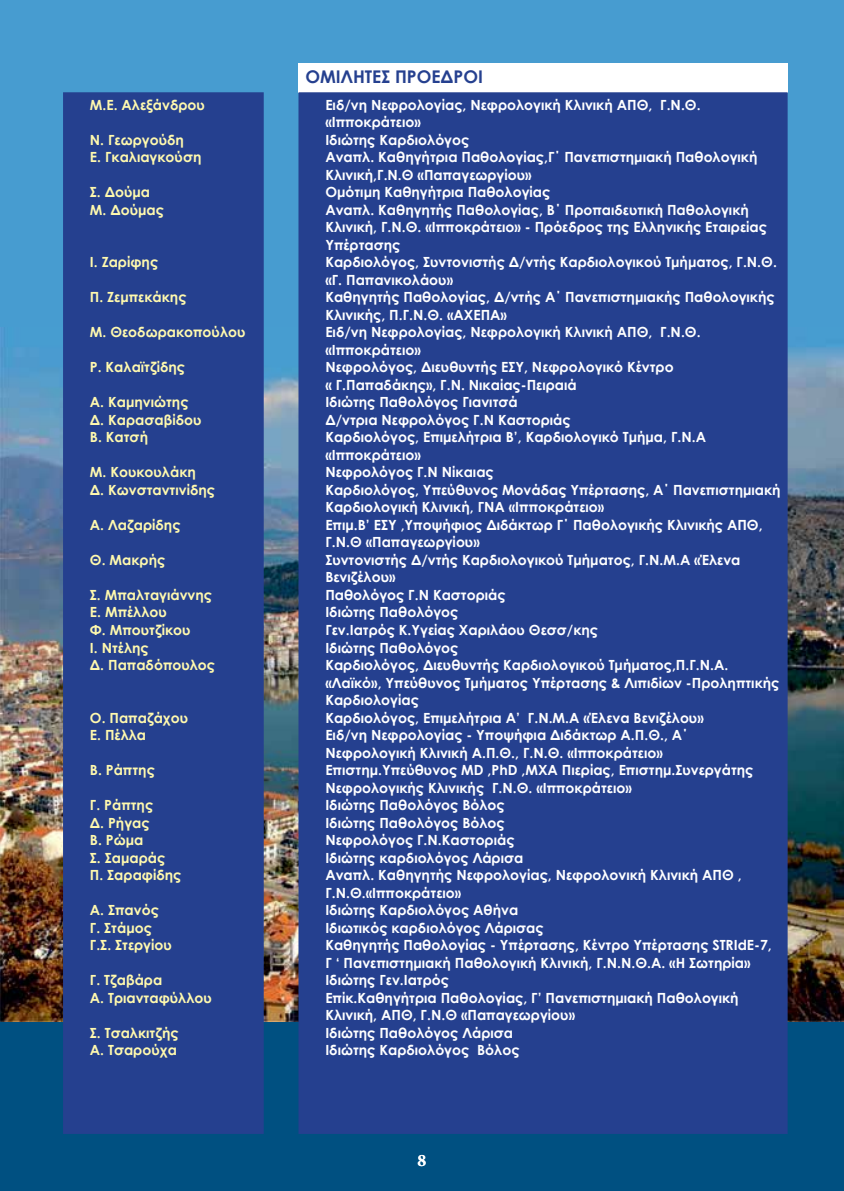
<style>
.page{position:relative;width:844px;height:1191px;background:#fff}
.page>*{position:absolute;margin:0;border:0;box-sizing:border-box;transform-origin:0 0}
.t1{font:700 17.5px "Century Gothic";color:#25408f}
.t2{font:700 17.5px "Minion Pro";color:#fff}
.t3{font:700 14px/17.5px "Century Gothic";color:#fff}
.t4{font:700 14px/17.5px "Century Gothic";color:#fff9ae}
</style>
<div class="page">
<div style="left:0;top:0;width:843px;height:1191px;background:#005081"></div>
<div style="left:0;top:0;width:843px;height:501px;background:#479cd0"></div>
<img style="left:0;top:328px;width:843px;height:693px">
<div style="left:298px;top:63px;width:489px;height:29px;background:#fff"></div>
<div style="left:63px;top:92px;width:724px;height:1042px;background:#25408f"></div>
<p class="t4" style="left:90px;top:95px;width:116px">M.E. Αλεξάνδρου</p>
<p class="t4" style="left:90px;top:130px;width:113px">Ν. Γεωργούδη<br>Ε. Γκαλιαγκούση</p>
<p class="t4" style="left:90px;top:183px;width:76px">Σ. Δούμα<br>Μ. Δούμας</p>
<p class="t4" style="left:90px;top:253px;width:70px">Ι. Ζαρίφης</p>
<p class="t4" style="left:90px;top:288px;width:98px">Π. Ζεμπεκάκης</p>
<p class="t4" style="left:90px;top:323px;width:157px">Μ. Θεοδωρακοπούλου</p>
<p class="t4" style="left:90px;top:358px;width:97px">Ρ. Καλαϊτζίδης</p>
<p class="t4" style="left:90px;top:393px;width:113px">Α. Καμηνιώτης<br>Δ. Καρασαβίδου<br>Β. Κατσή</p>
<p class="t4" style="left:90px;top:463px;width:127px">Μ. Κουκουλάκη<br>Δ. Κωνσταντινίδης</p>
<p class="t4" style="left:90px;top:515px;width:92px">Α. Λαζαρίδης</p>
<p class="t4" style="left:90px;top:550px;width:77px">Θ. Μακρής</p>
<p class="t4" style="left:90px;top:585px;width:127px">Σ. Μπαλταγιάννης<br>Ε. Μπέλλου<br>Φ. Μπουτζίκου<br>Ι. Ντέλης<br>Δ. Παπαδόπουλος</p>
<p class="t4" style="left:90px;top:708px;width:100px">Ο. Παπαζάχου<br>Ε. Πέλλα</p>
<p class="t4" style="left:90px;top:760px;width:66px">Β. Ράπτης</p>
<p class="t4" style="left:90px;top:795px;width:93px">Γ. Ράπτης<br>Δ. Ρήγας<br>Β. Ρώμα<br>Σ. Σαμαράς<br>Π. Σαραφίδης</p>
<p class="t4" style="left:90px;top:900px;width:83px">Α. Σπανός<br>Γ. Στάμος<br>Γ.Σ. Στεργίου</p>
<p class="t4" style="left:90px;top:970px;width:123px">Γ. Τζαβάρα<br>Α. Τριανταφύλλου</p>
<p class="t4" style="left:90px;top:1023px;width:90px">Σ. Τσαλκιτζής<br>Α. Τσαρούχα</p>
<p class="t1" style="left:305px;top:63px;width:179px">ΟΜΙΛΗΤΕΣ ΠΡΟΕΔΡΟΙ</p>
<p class="t3" style="left:325px;top:95px;width:456px">Ειδ/νη Νεφρολογίας, Νεφρολογική Κλινική ΑΠΘ, Γ.Ν.Θ. «Ιπποκράτειο»<br>Ιδιώτης Καρδιολόγος<br>Αναπλ. Καθηγήτρια Παθολογίας,Γ΄ Πανεπιστημιακή Παθολογική Κλινική,Γ.Ν.Θ «Παπαγεωργίου»<br>Ομότιμη Καθηγήτρια Παθολογίας<br>Αναπλ. Καθηγητής Παθολογίας, Β΄ Προπαιδευτική Παθολογική Κλινική, Γ.Ν.Θ. «Ιπποκράτειο» - Πρόεδρος της Ελληνικής Εταιρείας Υπέρτασης<br>Καρδιολόγος, Συντονιστής Δ/ντής Καρδιολογικού Τμήματος, Γ.Ν.Θ. «Γ. Παπανικολάου»<br>Καθηγητής Παθολογίας, Δ/ντής Α΄ Πανεπιστημιακής Παθολογικής Κλινικής, Π.Γ.Ν.Θ. «ΑΧΕΠΑ»<br>Ειδ/νη Νεφρολογίας, Νεφρολογική Κλινική ΑΠΘ, Γ.Ν.Θ. «Ιπποκράτειο»<br>Νεφρολόγος, Διευθυντής ΕΣΥ, Νεφρολογικό Κέντρο<br>« Γ.Παπαδάκης», Γ.Ν. Νικαίας-Πειραιά<br>Ιδιώτης Παθολόγος Γιανιτσά<br>Δ/ντρια Νεφρολόγος Γ.Ν Καστοριάς<br>Καρδιολόγος, Επιμελήτρια Β’, Καρδιολογικό Τμήμα, Γ.Ν.Α «Ιπποκράτειο»<br>Νεφρολόγος Γ.Ν Νίκαιας<br>Καρδιολόγος, Υπεύθυνος Μονάδας Υπέρτασης, Α΄ Πανεπιστημιακή Καρδιολογική Κλινική, ΓΝΑ «Ιπποκράτειο»<br>Επιμ.Β’ ΕΣΥ ,Υποψήφιος Διδάκτωρ Γ΄ Παθολογικής Κλινικής ΑΠΘ, Γ.Ν.Θ «Παπαγεωργίου»<br>Συντονιστής Δ/ντής Καρδιολογικού Τμήματος, Γ.Ν.Μ.Α «Έλενα Βενιζέλου»<br>Παθολόγος Γ.Ν Καστοριάς<br>Ιδιώτης Παθολόγος<br>Γεν.Ιατρός Κ.Υγείας Χαριλάου Θεσσ/κης<br>Ιδιώτης Παθολόγος<br>Καρδιολόγος, Διευθυντής Καρδιολογικού Τμήματος,Π.Γ.Ν.Α. «Λαϊκό», Υπεύθυνος Τμήματος Υπέρτασης &amp; Λιπιδίων -Προληπτικής Καρδιολογίας<br>Καρδιολόγος, Επιμελήτρια Α’ Γ.Ν.Μ.Α «Έλενα Βενιζέλου»<br>Ειδ/νη Νεφρολογίας - Υποψήφια Διδάκτωρ Α.Π.Θ., Α΄ Νεφρολογική Κλινική Α.Π.Θ., Γ.Ν.Θ. «Ιπποκράτειο» Επιστημ.Υπεύθυνος MD ,PhD ,ΜΧΑ Πιερίας, Επιστημ.Συνεργάτης Νεφρολογικής Κλινικής Γ.Ν.Θ. «Ιπποκράτειο»<br>Ιδιώτης Παθολόγος Βόλος<br>Ιδιώτης Παθολόγος Βόλος<br>Νεφρολόγος Γ.Ν.Καστοριάς<br>Ιδιώτης καρδιολόγος Λάρισα<br>Αναπλ. Καθηγητής Νεφρολογίας, Νεφρολονική Κλινική ΑΠΘ , Γ.Ν.Θ.«Ιπποκράτειο»<br>Ιδιώτης Καρδιολόγος Αθήνα<br>Ιδιωτικός καρδιολόγος Λάρισας<br>Καθηγητής Παθολογίας - Υπέρτασης, Κέντρο Υπέρτασης STRIdE-7, Γ ‘ Πανεπιστημιακή Παθολογική Κλινική, Γ.Ν.Ν.Θ.Α. «Η Σωτηρία» Ιδιώτης Γεν.Ιατρός<br>Επίκ.Kαθηγήτρια Παθολογίας, Γ’ Πανεπιστημιακή Παθολογική Κλινική, ΑΠΘ, Γ.Ν.Θ «Παπαγεωργίου»<br>Ιδιώτης Παθολόγος Λάρισα<br>Ιδιώτης Καρδιολόγος Βόλος</p>
<p class="t2" style="left:417px;top:1147px;width:10px">8</p>
</div>
